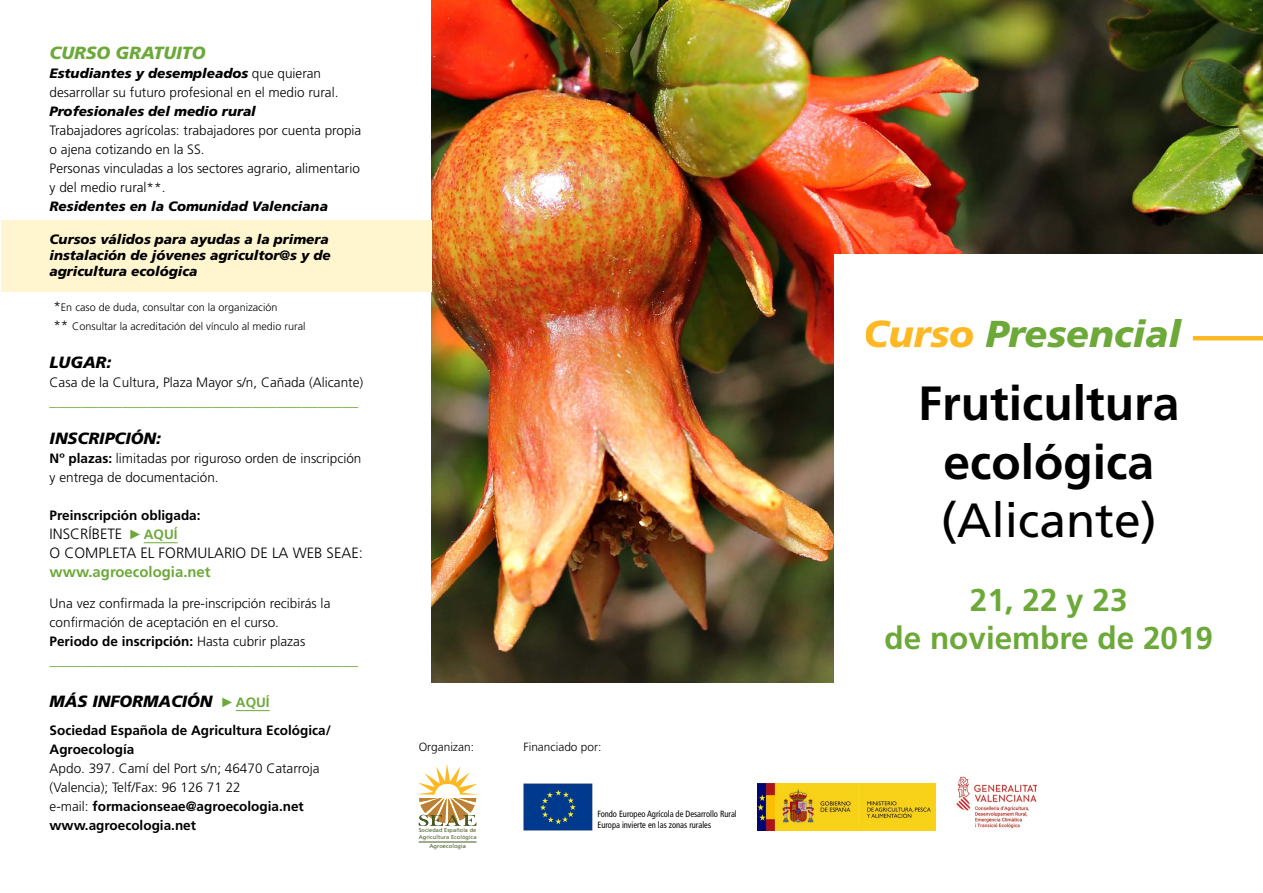
<style>
.page{position:relative;width:1263px;height:893px;background:#fff}
.page>*{position:absolute;margin:0;border:0;box-sizing:border-box;transform-origin:0 0}
.t1{font:700 48px/58.5px "Frutiger LT Std";color:#000;text-align:center}
.t2{font:48px "Frutiger LT Std";color:#000}
.t3{font:italic 900 37.5px "Frutiger LT Std";color:#6ca939}
.t4{font:700 31.5px/37.5px "Frutiger LT Std";color:#6ca939;text-align:center}
.t5{font:italic 900 17.55px "Frutiger LT Std";color:#6ca939}
.t6{font:italic 900 16.2px "Frutiger LT Std";color:#6ca939}
.t7{font:italic 900 16.2px "Frutiger LT Std";color:#000}
.t8{font:300 14.85px/18.9px "Frutiger LT Std";color:#000}
.t9{font:700 14.85px "Frutiger LT Std";color:#6ca939}
.t10{font:300 13.5px/18.9px "Frutiger LT Std";color:#000}
.t11{font:italic 900 13.5px/16.2px "Frutiger LT Std";color:#000}
.t12{font:700 13.5px/18.9px "Frutiger LT Std";color:#000}
.t13{font:300 11.85px "Frutiger LT Std";color:#000}
.t14{font:300 10.8px/18.9px "Frutiger LT Std";color:#000}
.t15{font:condensed 9px/10.8px "Frutiger LT Std";color:#000;scale:.94 1}
.t16{font:5.7px "Frutiger LT Std";letter-spacing:.01em;color:#455a21}
.t17{font:5.55px "Frutiger LT Std";letter-spacing:.02em;color:#455a21}
.s1{font-weight:900;font-style:italic}
.s2{font-size:13.5px}
.s3{font-weight:700}
.s4{font-family:"Arial Narrow";font-weight:400;font-size:13.5px;color:#6ca939}
.s5{font-weight:700;font-size:13.5px;color:#6ca939}
.s6{font-family:"Arial Narrow";font-weight:400;font-style:normal;font-size:13.5px;color:#6ca939}
.s7{font-weight:700;font-style:normal;font-size:13.5px;color:#6ca939}
.s8{color:#fdb924}
</style>
<div class="page">
<img style="left:523px;top:783px;width:70px;height:47px">
<img style="left:758px;top:783px;width:178px;height:47px">
<img style="left:956px;top:776px;width:81px;height:53px">
<img style="left:431px;top:0;width:832px;height:683px">
<div style="left:1px;top:220px;width:430px;height:72px;background:#fff5cf"></div>
<hr style="left:144px;top:542px;width:34px;height:1px;background:#6ca939">
<hr style="left:236px;top:710px;width:34px;height:1px;background:#6ca939">
<div style="left:834px;top:254px;width:429px;height:431px;background:#fff"></div>
<svg style="left:417px;top:764px;width:61px;height:62px"></svg>
<hr style="left:419px;top:842px;width:57px;height:1px;background:#455a21">
<hr style="left:1193px;top:336px;width:70px;height:4px;background:#fdb924">
<p class="t5" style="left:50px;top:43px;width:157px">CURSO GRATUITO</p>
<p class="t10" style="left:50px;top:64px;width:290px"><span class="s1">Estudiantes y desempleados</span> que quieran desarrollar su futuro profesional en el medio rural.</p>
<p class="t11" style="left:50px;top:103px;width:208px">Profesionales del medio rural</p>
<p class="t10" style="left:50px;top:121px;width:313px">Trabajadores agrícolas: trabajadores por cuenta propia o ajena cotizando en la SS.<br>Personas vinculadas a los sectores agrario, alimentario y del medio rural**.</p>
<p class="t11" style="left:50px;top:198px;width:280px">Residentes en la Comunidad Valenciana</p>
<p class="t11" style="left:50px;top:231px;width:283px">Cursos válidos para ayudas a la primera instalación de jóvenes agricultor@s y de agricultura ecológica</p>
<p class="t14" style="left:53px;top:298px;width:254px"><span class="s2">*</span>En caso de duda, consultar con la organización<br><span class="s2">**</span> Consultar la acreditación del vínculo al medio rural</p>
<p class="t7" style="left:50px;top:353px;width:63px">LUGAR:</p>
<p class="t10" style="left:50px;top:373px;width:315px">Casa de la Cultura, Plaza Mayor s/n, Cañada (Alicante)</p>
<p class="t6" style="left:50px;top:391px;width:310px">______________________________________</p>
<p class="t7" style="left:50px;top:429px;width:113px">INSCRIPCIÓN:</p>
<p class="t10" style="left:50px;top:449px;width:313px"><span class="s3">Nº plazas:</span> limitadas por riguroso orden de inscripción y entrega de documentación.</p>
<p class="t12" style="left:50px;top:506px;width:152px">Preinscripción obligada:</p>
<p class="t8" style="left:50px;top:524px;width:315px">INSCRÍBETE <span class="s4">►</span><span class="s5">AQUÍ<br></span>O COMPLETA EL FORMULARIO DE LA WEB SEAE:</p>
<p class="t9" style="left:50px;top:563px;width:163px">www.agroecologia.net</p>
<p class="t10" style="left:50px;top:594px;width:282px">Una vez confirmada la pre-inscripción recibirás la confirmación de aceptación en el curso.<br><span class="s3">Periodo de inscripción:</span> Hasta cubrir plazas</p>
<p class="t6" style="left:50px;top:649px;width:310px">______________________________________</p>
<p class="t7" style="left:50px;top:691px;width:222px">MÁS INFORMACIÓN <span class="s6">►</span><span class="s7">AQUÍ</span></p>
<p class="t12" style="left:50px;top:721px;width:283px">Sociedad Española de Agricultura Ecológica/<br>Agroecología</p>
<p class="t10" style="left:50px;top:759px;width:271px">Apdo. 397. Camí del Port s/n; 46470 Catarroja (Valencia); Telf/Fax: 96 126 71 22<br>e-mail: <span class="s3">formacionseae@agroecologia.net www.agroecologia.net</span></p>
<p class="t13" style="left:419px;top:740px;width:57px">Organizan:</p>
<p class="t13" style="left:523px;top:740px;width:79px">Financiado por:</p>
<p class="t17" style="left:419px;top:827px;width:59px">Sociedad Española de</p>
<p class="t17" style="left:419px;top:834px;width:59px">Agricultura Ecológica</p>
<p class="t16" style="left:429px;top:843px;width:38px">Agroecología</p>
<p class="t15" style="left:597px;top:808px;width:150px">Fondo Europeo Agrícola de Desarrollo Rural<br>Europa invierte en las zonas rurales</p>
<h2 class="t3" style="left:864px;top:312px;width:319px"><span class="s8">Curso</span> Presencial</h2>
<h1 class="t1" style="left:918px;top:375px;width:263px">Fruticultura ecológica</h1>
<h1 class="t2" style="left:941px;top:492px;width:217px">(Alicante)</h1>
<h3 class="t4" style="left:884px;top:582px;width:330px">21, 22 y 23<br>de noviembre de 2019</h3>
</div>
